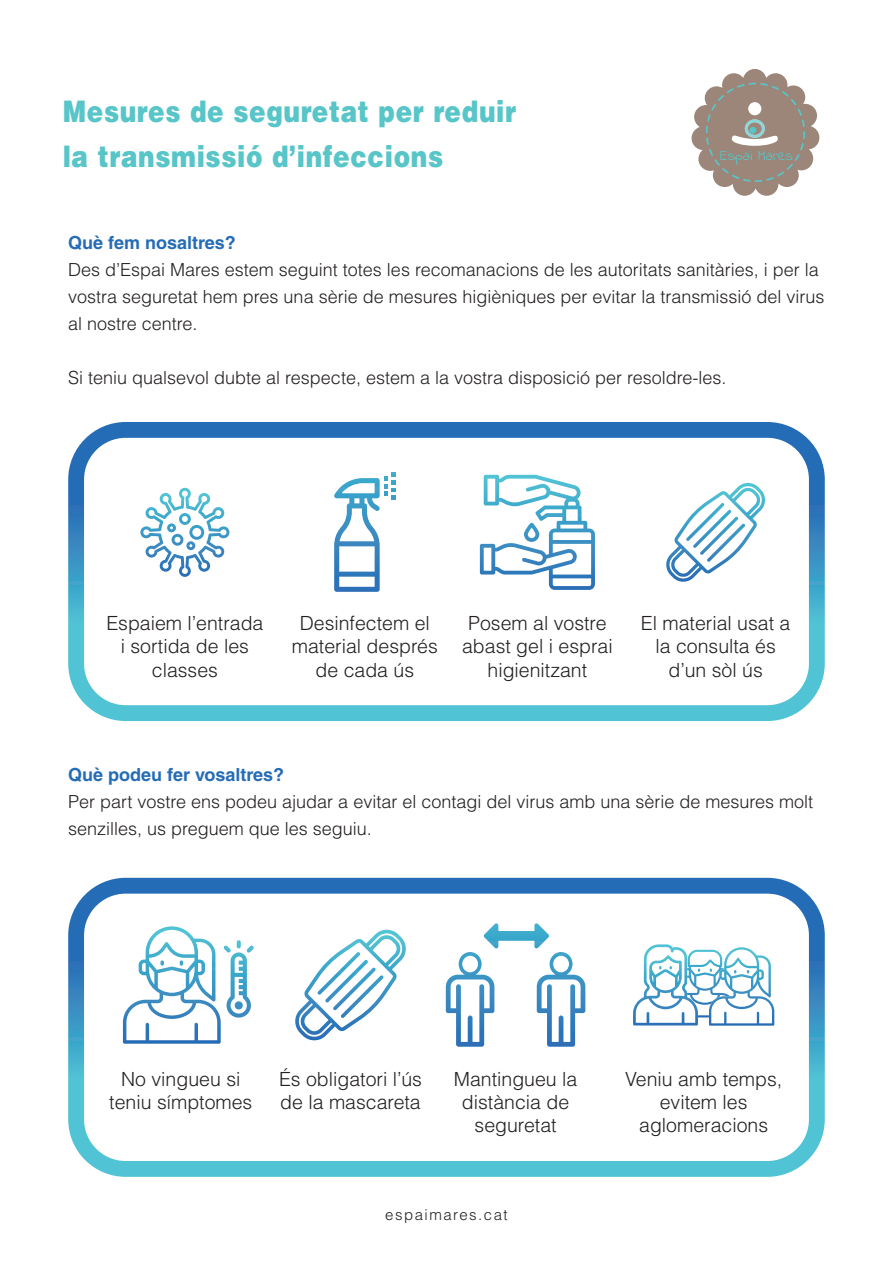
<style>
.page{position:relative;width:893px;height:1263px;background:#fff}
.page>*{position:absolute;margin:0;border:0;box-sizing:border-box;transform-origin:0 0}
.t1{font:900 29.7px/45px "Helvetica LT Std";letter-spacing:.025em;color:#58c5c8;scale:.84 1}
.t2{font:300 19.5px/23.4px "Helvetica LT Std";color:#231f20;text-align:center}
.t3{font:300 18px/27px "Helvetica LT Std";color:#231f20}
.t4{font:700 18px "Helvetica LT Std";color:#256cb6}
.t5{font:300 15px "Helvetica LT Std";letter-spacing:.1em;color:#231f20}
</style>
<div class="page">
<svg style="left:68px;top:878px;width:757px;height:299px"></svg>
<svg style="left:294px;top:930px;width:113px;height:112px"></svg>
<svg style="left:633px;top:944px;width:141px;height:82px"></svg>
<svg style="left:446px;top:923px;width:139px;height:124px"></svg>
<svg style="left:123px;top:926px;width:131px;height:118px"></svg>
<svg style="left:68px;top:422px;width:757px;height:299px"></svg>
<svg style="left:480px;top:475px;width:115px;height:115px"></svg>
<svg style="left:140px;top:488px;width:90px;height:89px"></svg>
<svg style="left:334px;top:473px;width:61px;height:119px"></svg>
<svg style="left:665px;top:483px;width:101px;height:100px"></svg>
<svg style="left:691px;top:69px;width:128px;height:127px"></svg>
<h1 class="t1" style="left:63px;top:88px;width:541px">Mesures de seguretat per reduir la transmissió d’infeccions</h1>
<p class="t4" style="left:68px;top:232px;width:169px">Què fem nosaltres?</p>
<p class="t3" style="left:68px;top:256px;width:758px">Des d’Espai Mares estem seguint totes les recomanacions de les autoritats sanitàries, i per la vostra seguretat hem pres una sèrie de mesures higièniques per evitar la transmissió del virus al nostre centre.</p>
<p class="t3" style="left:68px;top:364px;width:660px">Si teniu qualsevol dubte al respecte, estem a la vostra disposició per resoldre-les.</p>
<p class="t2" style="left:106px;top:611px;width:159px">Espaiem l’entrada i sortida de les classes</p>
<p class="t2" style="left:292px;top:611px;width:147px">Desinfectem el material després de cada ús</p>
<p class="t2" style="left:641px;top:611px;width:151px">El material usat a la consulta és d’un sòl ús</p>
<p class="t2" style="left:462px;top:611px;width:152px">Posem al vostre abast gel i esprai higienitzant</p>
<p class="t4" style="left:68px;top:764px;width:217px">Què podeu fer vosaltres?</p>
<p class="t3" style="left:68px;top:788px;width:746px">Per part vostre ens podeu ajudar a evitar el contagi del virus amb una sèrie de mesures molt senzilles, us preguem que les seguiu.</p>
<p class="t2" style="left:109px;top:1067px;width:145px">No vingueu si teniu símptomes</p>
<p class="t2" style="left:279px;top:1067px;width:145px;text-align:left">És obligatori l’ús de la mascareta</p>
<p class="t2" style="left:625px;top:1067px;width:159px">Veniu amb temps, evitem les aglomeracions</p>
<p class="t2" style="left:454px;top:1067px;width:125px">Mantingueu la distància de seguretat</p>
<p class="t5" style="left:385px;top:1205px;width:124px">espaimares.cat</p>
</div>
